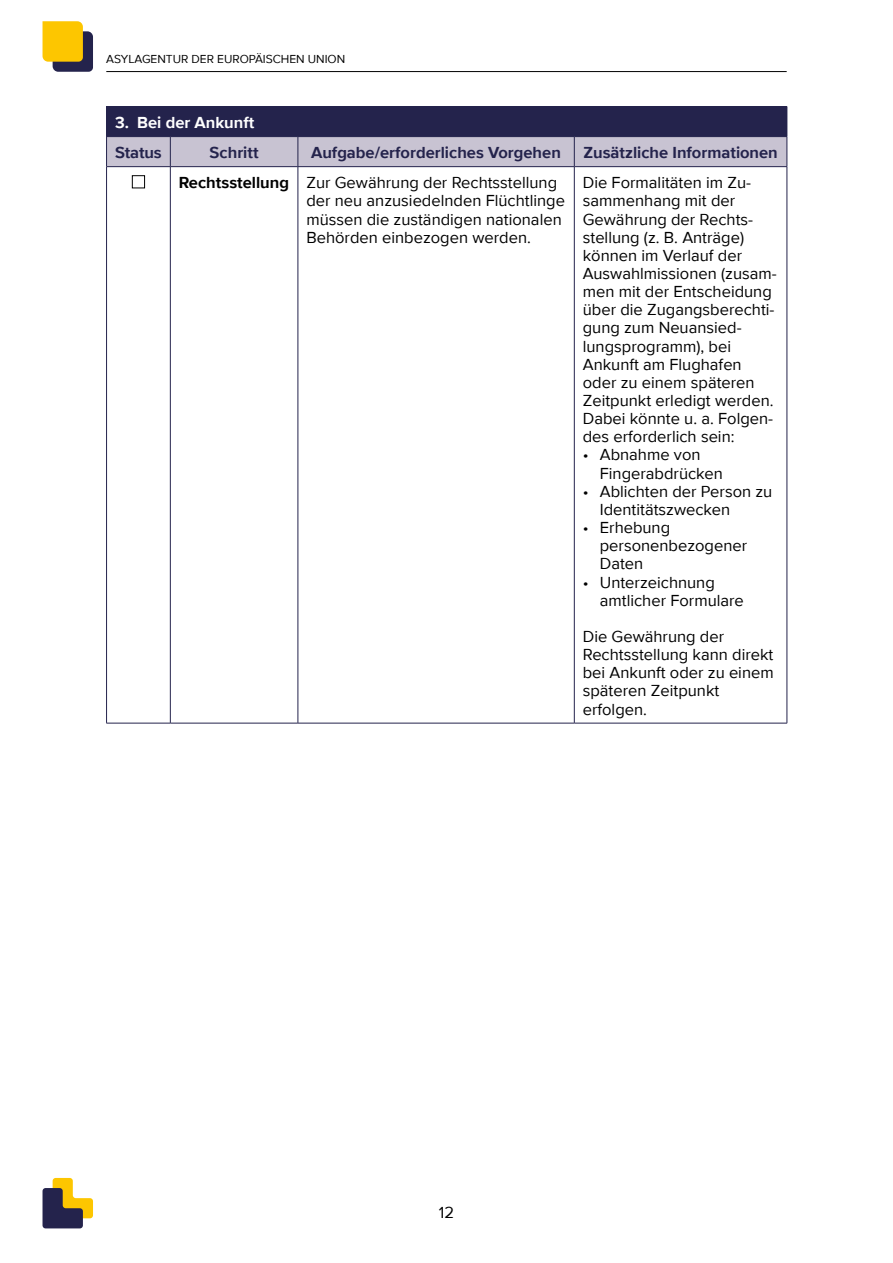
<style>
.page{position:relative;width:893px;height:1263px;background:#fff}
.page>*{position:absolute;margin:0;border:0;box-sizing:border-box;transform-origin:0 0}
.TABLE_Body_text{font:16.5px/18.1px "Proxima Nova";color:#000}
.TABLE_Header{font:700 16.5px "Proxima Nova";color:#24234c}
.TABLE_Header-2{font:700 16.5px "Proxima Nova";color:#fff}
.TABLE_Body_text-2{font:700 16.5px "Proxima Nova";color:#000}
.t1{font:12px "Proxima Nova";color:#000}
</style>
<div class="page">
<svg style="left:43px;top:1178px;width:50px;height:50px"></svg>
<svg style="left:43px;top:21px;width:50px;height:51px;background:#c19e2e"></svg>
<hr style="left:106px;top:71px;width:681px;height:1px;background:#000">
<hr style="left:170px;top:167px;width:1px;height:556px;background:#24234c">
<hr style="left:298px;top:167px;width:1px;height:556px;background:#24234c">
<hr style="left:574px;top:167px;width:1px;height:556px;background:#24234c">
<hr style="left:106px;top:723px;width:64px;height:1px;background:#24234c">
<hr style="left:170px;top:723px;width:128px;height:1px;background:#24234c">
<hr style="left:298px;top:723px;width:276px;height:1px;background:#24234c">
<hr style="left:574px;top:723px;width:213px;height:1px;background:#24234c">
<hr style="left:106px;top:167px;width:1px;height:556px;background:#24234c">
<hr style="left:787px;top:167px;width:1px;height:556px;background:#24234c">
<hr style="left:106px;top:106px;width:64px;height:1px;background:#24234c">
<hr style="left:170px;top:106px;width:128px;height:1px;background:#24234c">
<hr style="left:298px;top:106px;width:276px;height:1px;background:#24234c">
<hr style="left:574px;top:106px;width:213px;height:1px;background:#24234c">
<svg style="left:106px;top:107px;width:682px;height:60px;background:#73708c"></svg>
<hr style="left:106px;top:166px;width:64px;height:1px;background:#24234c">
<hr style="left:170px;top:166px;width:128px;height:1px;background:#24234c">
<hr style="left:298px;top:166px;width:276px;height:1px;background:#24234c">
<hr style="left:574px;top:166px;width:213px;height:1px;background:#24234c">
<div style="left:132px;top:175px;width:13px;height:13px;border:1px solid #000"></div>
<p class="t1" style="left:106px;top:50px;width:240px">ASYLAGENTUR DER EUROPÄISCHEN UNION</p>
<p class="TABLE_Header-2" style="left:115px;top:110px;width:141px">3. Bei der Ankunft</p>
<p class="TABLE_Header" style="left:115px;top:140px;width:48px">Status</p>
<p class="TABLE_Header" style="left:210px;top:140px;width:50px">Schritt</p>
<p class="TABLE_Header" style="left:311px;top:140px;width:251px">Aufgabe/erforderliches Vorgehen</p>
<p class="TABLE_Header" style="left:583px;top:140px;width:196px">Zusätzliche Informationen</p>
<p class="TABLE_Body_text-2" style="left:179px;top:170px;width:112px">Rechtsstellung</p>
<p class="TABLE_Body_text" style="left:306px;top:173px;width:260px">Zur Gewährung der Rechtsstellung der neu anzusiedelnden Flüchtlinge müssen die zuständigen nationalen Behörden einbezogen werden.</p>
<p class="TABLE_Body_text" style="left:583px;top:173px;width:195px">Die Formalitäten im Zu&shy;sammenhang mit der<br>Gewährung der Rechts&shy;stellung (z. B. Anträge) können im Verlauf der<br>Auswahlmissionen (zusam&shy;men mit der Entscheidung über die Zugangsberechti&shy;gung zum Neuansied&shy;lungsprogramm), bei<br>Ankunft am Flughafen oder zu einem späteren<br>Zeitpunkt erledigt werden.<br>Dabei könnte u. a. Folgen&shy;des erforderlich sein:</p>
<p class="TABLE_Body_text" style="left:600px;top:445px;width:124px;text-indent:-17px">• Abnahme von<br>Fingerabdrücken</p>
<p class="TABLE_Body_text" style="left:600px;top:481px;width:174px;text-indent:-17px">• Ablichten der Person zu<br>Identitätszwecken</p>
<p class="TABLE_Body_text" style="left:600px;top:518px;width:149px;text-indent:-17px">• Erhebung personenbezogener<br>Daten</p>
<p class="TABLE_Body_text" style="left:600px;top:572px;width:146px;text-indent:-17px">• Unterzeichnung amtlicher Formulare</p>
<p class="TABLE_Body_text" style="left:583px;top:627px;width:192px">Die Gewährung der<br>Rechtsstellung kann direkt bei Ankunft oder zu einem späteren Zeitpunkt erfolgen.</p>
<p class="TABLE_Body_text" style="left:439px;top:1203px;width:17px">12</p>
</div>
